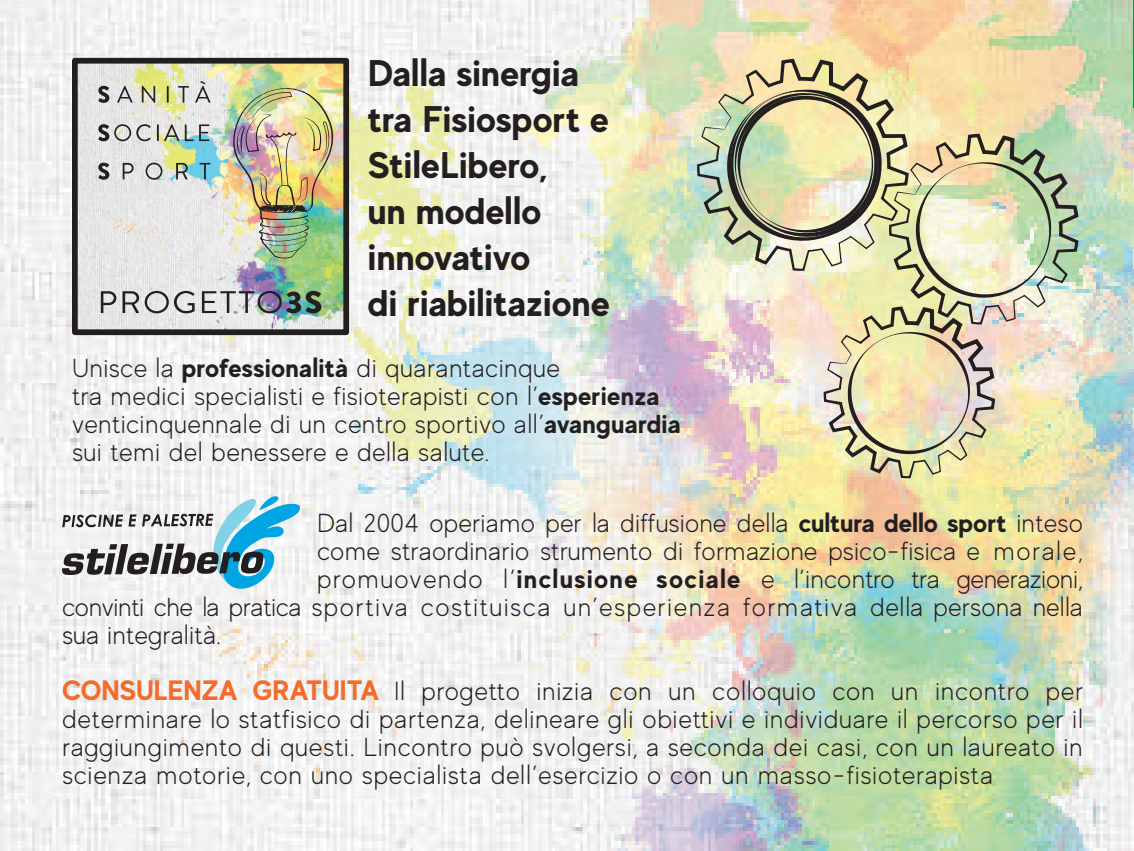
<style>
.page{position:relative;width:1134px;height:851px;background:#fff}
.page>*{position:absolute;margin:0;border:0;box-sizing:border-box;transform-origin:0 0}
.t1{font:700 37px/46px "MADE Evolve Sans";letter-spacing:.01em;color:#231f20}
.t2{font:300 26px/28px "MADE Evolve Sans";letter-spacing:.01em;color:#231f20;text-align:justify}
.t3{font:300 26px "MADE Evolve Sans";letter-spacing:.05em;color:#231f20}
.s1{font-weight:700}
.s2{font-weight:700;font-size:28px;color:#f36c2a}
</style>
<div class="page">
<img style="left:0;top:0;width:1134px;height:850px">
<svg style="left:1133px;top:168px;width:1px;height:20px"></svg>
<svg style="left:1133px;top:408px;width:1px;height:19px"></svg>
<svg style="left:1133px;top:489px;width:1px;height:20px"></svg>
<svg style="left:1133px;top:249px;width:1px;height:20px"></svg>
<svg style="left:1133px;top:327px;width:1px;height:20px"></svg>
<img style="left:79px;top:65px;width:263px;height:263px">
<svg style="left:98px;top:86px;width:11px;height:17px"></svg>
<svg style="left:117px;top:86px;width:16px;height:17px"></svg>
<svg style="left:142px;top:86px;width:13px;height:17px"></svg>
<svg style="left:167px;top:86px;width:2px;height:17px"></svg>
<svg style="left:178px;top:86px;width:11px;height:17px"></svg>
<svg style="left:195px;top:81px;width:16px;height:22px"></svg>
<svg style="left:98px;top:124px;width:53px;height:17px"></svg>
<svg style="left:157px;top:124px;width:52px;height:17px"></svg>
<svg style="left:98px;top:163px;width:11px;height:17px"></svg>
<svg style="left:123px;top:163px;width:11px;height:16px"></svg>
<svg style="left:146px;top:163px;width:16px;height:17px"></svg>
<svg style="left:176px;top:163px;width:12px;height:16px"></svg>
<svg style="left:200px;top:163px;width:10px;height:16px"></svg>
<svg style="left:101px;top:291px;width:15px;height:22px"></svg>
<svg style="left:123px;top:291px;width:16px;height:22px"></svg>
<svg style="left:145px;top:291px;width:50px;height:22px"></svg>
<img style="left:202px;top:291px;width:119px;height:22px">
<img style="left:229px;top:84px;width:104px;height:174px">
<div style="left:72px;top:58px;width:277px;height:277px;border:6px solid #231f20"></div>
<svg style="left:697px;top:59px;width:212px;height:212px;background:#d0cea6"></svg>
<img style="left:726px;top:89px;width:352px;height:389px">
<svg style="left:61px;top:495px;width:240px;height:103px"></svg>
<hr style="left:1133px;top:0;width:1px;height:108px;background:#00943d">
<h1 class="t1" style="left:368px;top:49px;width:243px">Dalla sinergia tra Fisiosport e<br>StileLibero,<br>un modello innovativo<br>di riabilitazione</h1>
<p class="t2" style="left:72px;top:353px;width:610px;text-align:left">Unisce la <span class="s1">professionalità</span> di quarantacinque<br>tra medici specialisti e fisioterapisti con l’<span class="s1">esperienza </span>venticinquennale di un centro sportivo all’<span class="s1">avanguardia </span>sui temi del benessere e della salute.</p>
<p class="t2" style="left:317px;top:508px;width:767px">Dal 2004 operiamo per la diffusione della <span class="s1">cultura dello sport</span> inteso</p>
<p class="t2" style="left:317px;top:536px;width:767px">come straordinario strumento di formazione psico-fisica e morale,</p>
<p class="t2" style="left:317px;top:564px;width:767px">promuovendo l’<span class="s1">inclusione sociale</span> e l’incontro tra generazioni,</p>
<p class="t3" style="left:62px;top:590px;width:1022px">convinti che la pratica sportiva costituisca un’esperienza formativa della persona nella</p>
<p class="t2" style="left:62px;top:620px;width:161px">sua integralità.</p>
<p class="t2" style="left:62px;top:676px;width:1022px"><span class="s2">CONSULENZA GRATUITA</span> Il progetto inizia con un colloquio con un incontro per determinare lo statfisico di partenza, delineare gli obiettivi e individuare il percorso per il raggiungimento di questi. Lincontro può svolgersi, a seconda dei casi, con un laureato in scienza motorie, con uno specialista dell’esercizio o con un masso-fisioterapista</p>
</div>
